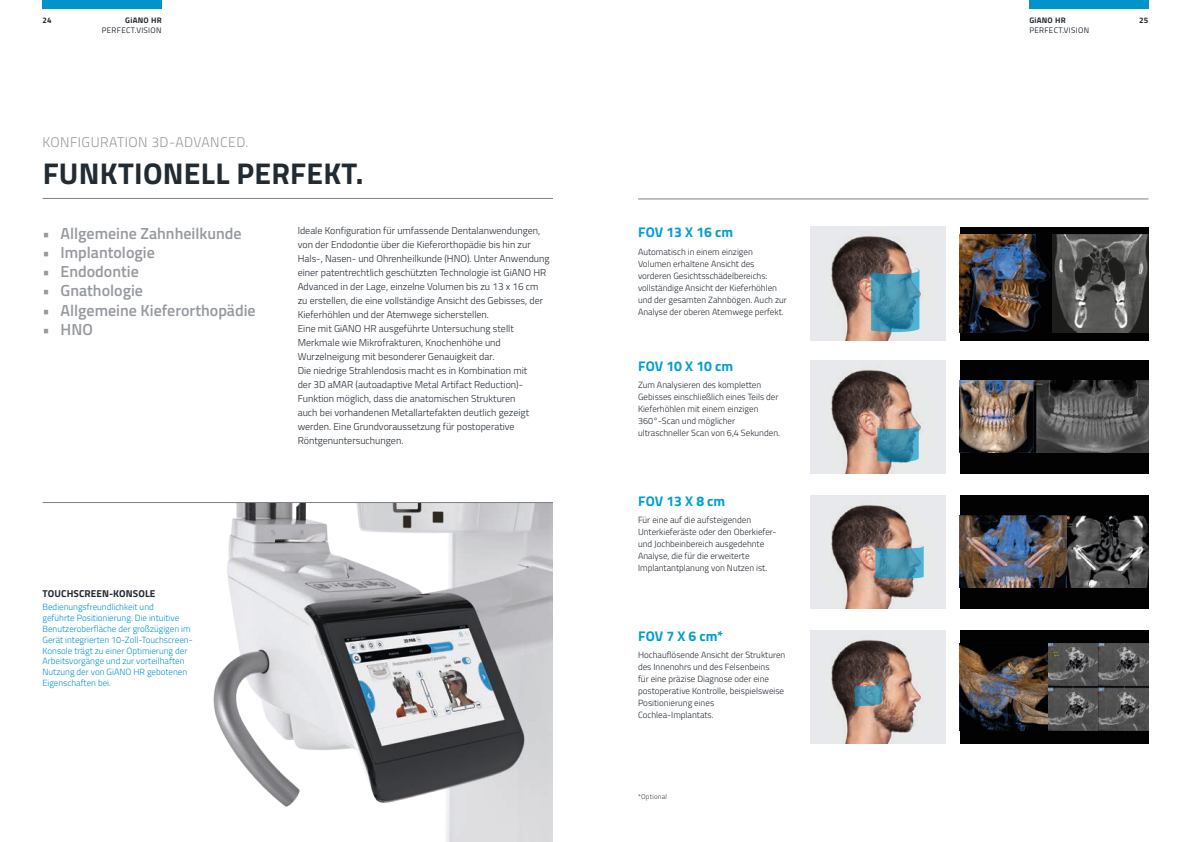
<style>
.page{position:relative;width:1191px;height:842px;background:#fff}
.page>*{position:absolute;margin:0;border:0;box-sizing:border-box;transform-origin:0 0}
.t1{font:700 30px "Titillium";letter-spacing:.01em;color:#222a32}
.t2{font:600 16px "Titillium";color:#96999e}
.t3{font:700 14px "Titillium";color:#009fcf}
.t4{font:300 14px "Titillium";letter-spacing:.03em;color:#96999e}
.t5{font:300 10px/14px "Titillium";color:#222a32}
.t6{font:700 10px "Titillium";letter-spacing:.01em;color:#222a32}
.t7{font:300 9px/12px "Titillium";color:#222a32}
.t8{font:300 9px/10.8px "Titillium";color:#0094ca}
.t9{font:8px "Titillium";letter-spacing:.04em;color:#222a32}
.t10{font:700 8px "Titillium";letter-spacing:.03em;color:#222a32}
.t11{font:300 7px "Titillium";letter-spacing:.02em;color:#3d3d3c}
</style>
<div class="page">
<div style="left:43px;top:0;width:119px;height:9px;background:#0094ca"></div>
<div style="left:1029px;top:0;width:119px;height:9px;background:#0094ca"></div>
<hr style="left:43px;top:198px;width:510px;height:1px;background:#7d8186">
<img style="left:213px;top:503px;width:340px;height:339px">
<img style="left:810px;top:227px;width:135px;height:113px">
<img style="left:810px;top:360px;width:135px;height:113px">
<img style="left:810px;top:495px;width:135px;height:114px">
<hr style="left:43px;top:502px;width:510px;height:1px;background:#7d8186">
<hr style="left:638px;top:199px;width:510px;height:1px;background:#7d8186">
<div style="left:960px;top:360px;width:188px;height:113px;background:#020203"></div>
<img style="left:960px;top:381px;width:188px;height:72px">
<div style="left:960px;top:495px;width:188px;height:114px;background:#020203"></div>
<img style="left:960px;top:516px;width:188px;height:72px">
<div style="left:960px;top:227px;width:188px;height:113px;background:#020203"></div>
<img style="left:1052px;top:234px;width:96px;height:99px">
<img style="left:960px;top:234px;width:90px;height:99px">
<div style="left:960px;top:630px;width:188px;height:114px;background:#020203"></div>
<img style="left:960px;top:644px;width:188px;height:86px">
<img style="left:810px;top:630px;width:135px;height:114px">
<svg style="left:877px;top:422px;width:41px;height:40px;background:#548fa3"></svg>
<svg style="left:871px;top:268px;width:48px;height:64px;background:#4a92aa"></svg>
<svg style="left:875px;top:545px;width:48px;height:34px;background:#5397ae"></svg>
<svg style="left:855px;top:680px;width:27px;height:26px"></svg>
<p class="t10" style="left:43px;top:14px;width:11px">24</p>
<p class="t10" style="left:1029px;top:14px;width:38px">GiANO HR</p>
<p class="t9" style="left:1029px;top:24px;width:61px">PERFECT.VISION</p>
<p class="t10" style="left:125px;top:14px;width:38px">GiANO HR</p>
<p class="t9" style="left:102px;top:24px;width:61px">PERFECT.VISION</p>
<h3 class="t4" style="left:43px;top:132px;width:207px">KONFIGURATION 3D-ADVANCED.</h3>
<h1 class="t1" style="left:43px;top:151px;width:322px">FUNKTIONELL PERFEKT.</h1>
<h2 class="t2" style="left:43px;top:221px;width:201px">• Allgemeine Zahnheilkunde</h2>
<h2 class="t2" style="left:43px;top:240px;width:114px">• Implantologie</h2>
<h2 class="t2" style="left:43px;top:260px;width:98px">• Endodontie</h2>
<h2 class="t2" style="left:43px;top:279px;width:102px">• Gnathologie</h2>
<h2 class="t2" style="left:43px;top:298px;width:215px">• Allgemeine Kieferorthopädie</h2>
<h2 class="t2" style="left:43px;top:317px;width:52px">• HNO</h2>
<p class="t5" style="left:298px;top:223px;width:253px">Ideale Konfiguration für umfassende Dentalanwendungen, von der Endodontie über die Kieferorthopädie bis hin zur Hals-, Nasen- und Ohrenheilkunde (HNO). Unter Anwendung einer patentrechtlich geschützten Technologie ist GiANO HR Advanced in der Lage, einzelne Volumen bis zu 13 x 16 cm zu erstellen, die eine vollständige Ansicht des Gebisses, der Kieferhöhlen und der Atemwege sicherstellen.<br>Eine mit GiANO HR ausgeführte Untersuchung stellt Merkmale wie Mikrofrakturen, Knochenhöhe und Wurzelneigung mit besonderer Genauigkeit dar.<br>Die niedrige Strahlendosis macht es in Kombination mit<br>der 3D aMAR (autoadaptive Metal Artifact Reduction)- Funktion möglich, dass die anatomischen Strukturen<br>auch bei vorhandenen Metallartefakten deutlich gezeigt werden. Eine Grundvoraussetzung für postoperative Röntgenuntersuchungen.</p>
<p class="t6" style="left:43px;top:586px;width:114px">TOUCHSCREEN-KONSOLE</p>
<p class="t8" style="left:43px;top:601px;width:152px">Bedienungsfreundlichkeit und<br>geführte Positionierung. Die intuitive Benutzeroberfläche der großzügigen im Gerät integrierten 10-Zoll-Touchscreen-Konsole trägt zu einer Optimierung der Arbeitsvorgänge und zur vorteilhaften Nutzung der von GiANO HR gebotenen Eigenschaften bei.</p>
<h3 class="t3" style="left:638px;top:222px;width:96px">FOV 13 X 16 cm</h3>
<p class="t7" style="left:638px;top:245px;width:150px">Automatisch in einem einzigen Volumen erhaltene Ansicht des vorderen Gesichtsschädelbereichs: vollständige Ansicht der Kieferhöhlen und der gesamten Zahnbögen. Auch zur Analyse der oberen Atemwege perfekt.</p>
<h3 class="t3" style="left:638px;top:355px;width:96px">FOV 10 X 10 cm</h3>
<p class="t7" style="left:638px;top:379px;width:143px">Zum Analysieren des kompletten Gebisses einschließlich eines Teils der Kieferhöhlen mit einem einzigen 360°-Scan und möglicher ultraschneller Scan von 6,4 Sekunden.</p>
<h3 class="t3" style="left:638px;top:490px;width:89px">FOV 13 X 8 cm</h3>
<p class="t7" style="left:638px;top:514px;width:140px">Für eine auf die aufsteigenden Unterkieferäste oder den Oberkiefer&shy;und Jochbeinbereich ausgedehnte Analyse, die für die erweiterte Implantantplanung von Nutzen ist.</p>
<h3 class="t3" style="left:638px;top:625px;width:87px">FOV 7 X 6 cm*</h3>
<p class="t7" style="left:638px;top:649px;width:149px">Hochauflösende Ansicht der Strukturen des Innenohrs und des Felsenbeins<br>für eine präzise Diagnose oder eine postoperative Kontrolle, beispielsweise Positionierung eines Cochlea-Implantats.</p>
<p class="t11" style="left:638px;top:792px;width:30px">*Optional</p>
<p class="t10" style="left:1139px;top:14px;width:11px">25</p>
</div>
